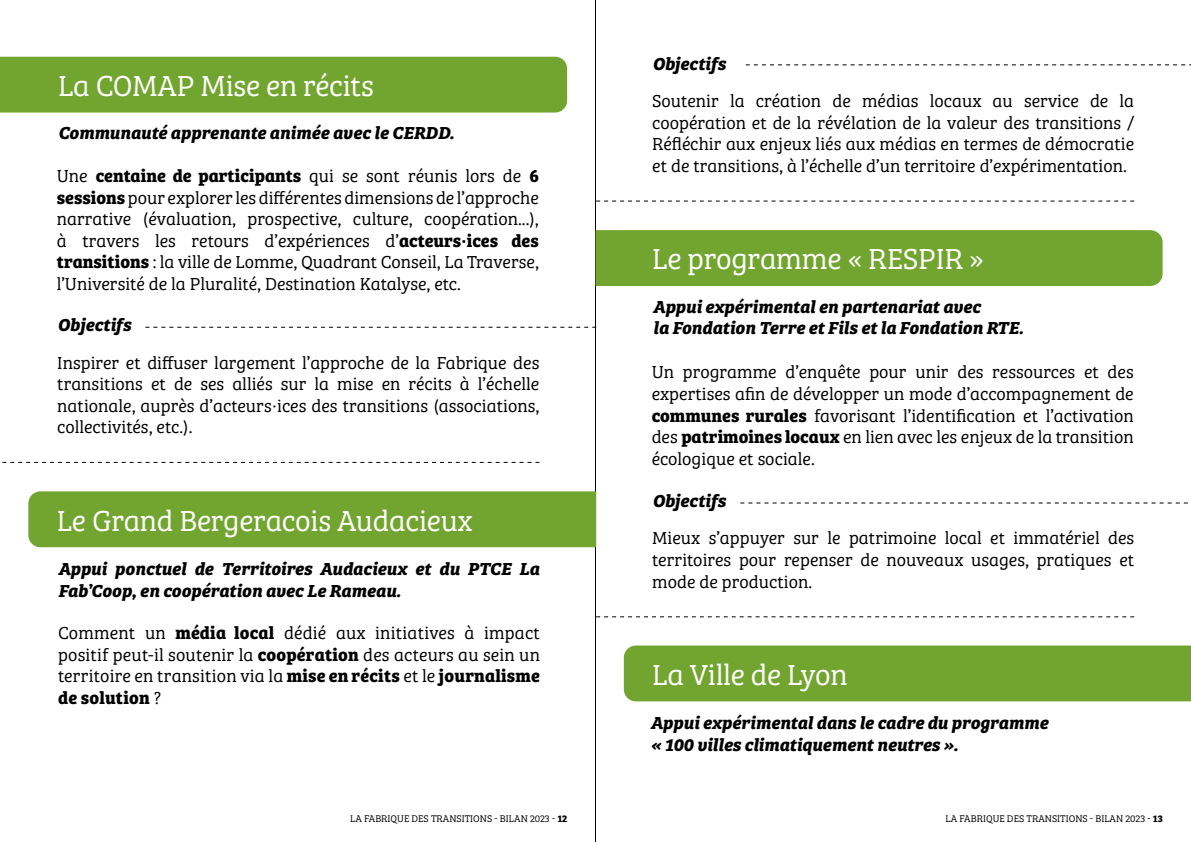
<style>
.page{position:relative;width:1191px;height:842px;background:#fff}
.page>*{position:absolute;margin:0;border:0;box-sizing:border-box;transform-origin:0 0}
.t1{font:300 30px "Bree Serif";letter-spacing:-.01em;color:#fff}
.t2{font:300 18px/21.6px "Bree Serif";color:#000;text-align:justify}
.t3{font:italic 700 18px/21.6px "Bree Serif";color:#000}
.t4{font:300 10px "Bree Serif";color:#000}
.s1{font-weight:700}
</style>
<div class="page">
<hr style="left:595px;top:0;width:1px;height:842px;background:#000">
<div style="left:0;top:57px;width:567px;height:56px;background:#72a52f"></div>
<svg style="left:2px;top:462px;width:537px;height:1px"></svg>
<svg style="left:145px;top:327px;width:450px;height:1px"></svg>
<div style="left:28px;top:491px;width:568px;height:56px;background:#72a52f"></div>
<svg style="left:596px;top:201px;width:538px;height:1px"></svg>
<svg style="left:746px;top:64px;width:445px;height:1px"></svg>
<div style="left:595px;top:230px;width:567px;height:56px;background:#72a52f"></div>
<svg style="left:596px;top:616px;width:538px;height:1px"></svg>
<svg style="left:740px;top:502px;width:448px;height:1px"></svg>
<div style="left:624px;top:645px;width:567px;height:56px;background:#72a52f"></div>
<h1 class="t1" style="left:58px;top:64px;width:317px">La COMAP Mise en récits</h1>
<p class="t3" style="left:58px;top:121px;width:398px">Communauté apprenante animée avec le CERDD.</p>
<p class="t2" style="left:57px;top:164px;width:483px">Une <span class="s1">centaine de participants</span> qui se sont réunis lors de <span class="s1">6 sessions</span> pour explorer les différentes dimensions de l’approche narrative (évaluation, prospective, culture, coopération...), à travers les retours d’expériences d’<span class="s1">acteurs·ices des transitions</span> : la ville de Lomme, Quadrant Conseil, La Traverse, l’Université de la Pluralité, Destination Katalyse, etc.</p>
<p class="t3" style="left:58px;top:312px;width:75px">Objectifs</p>
<p class="t2" style="left:57px;top:351px;width:483px">Inspirer et diffuser largement l’approche de la Fabrique des transitions et de ses alliés sur la mise en récits à l’échelle nationale, auprès d’acteurs·ices des transitions (associations, collectivités, etc.).</p>
<h1 class="t1" style="left:57px;top:499px;width:417px">Le Grand Bergeracois Audacieux</h1>
<p class="t3" style="left:58px;top:557px;width:483px">Appui ponctuel de Territoires Audacieux et du PTCE La<br>Fab’Coop, en coopération avec Le Rameau.</p>
<p class="t2" style="left:58px;top:621px;width:483px">Comment un <span class="s1">média local</span> dédié aux initiatives à impact positif peut-il soutenir la <span class="s1">coopération</span> des acteurs au sein un territoire en transition via la <span class="s1">mise en récits</span> et le <span class="s1">journalisme de solution</span> ?</p>
<p class="t3" style="left:652px;top:51px;width:75px">Objectifs</p>
<p class="t2" style="left:652px;top:89px;width:483px">Soutenir la création de médias locaux au service de la coopération et de la révélation de la valeur des transitions / Réfléchir aux enjeux liés aux médias en termes de démocratie et de transitions, à l’échelle d’un territoire d’expérimentation.</p>
<h1 class="t1" style="left:652px;top:237px;width:333px">Le programme « RESPIR »</h1>
<p class="t3" style="left:653px;top:294px;width:372px">Appui expérimental en partenariat avec<br>la Fondation Terre et Fils et la Fondation RTE.</p>
<p class="t2" style="left:651px;top:360px;width:483px">Un programme d’enquête pour unir des ressources et des expertises afin de développer un mode d’accompagnement de <span class="s1">communes rurales</span> favorisant l’identification et l’activation des <span class="s1">patrimoines locaux</span> en lien avec les enjeux de la transition écologique et sociale.</p>
<p class="t3" style="left:652px;top:488px;width:75px">Objectifs</p>
<p class="t2" style="left:652px;top:526px;width:483px">Mieux s’appuyer sur le patrimoine local et immatériel des territoires pour repenser de nouveaux usages, pratiques et mode de production.</p>
<h1 class="t1" style="left:652px;top:653px;width:197px">La Ville de Lyon</h1>
<p class="t3" style="left:650px;top:711px;width:399px">Appui expérimental dans le cadre du programme « 100 villes climatiquement neutres ».</p>
<p class="t4" style="left:350px;top:811px;width:219px">LA FABRIQUE DES TRANSITIONS - BILAN 2023 - <span class="s1">12</span></p>
<p class="t4" style="left:945px;top:811px;width:219px">LA FABRIQUE DES TRANSITIONS - BILAN 2023 - <span class="s1">13</span></p>
</div>
